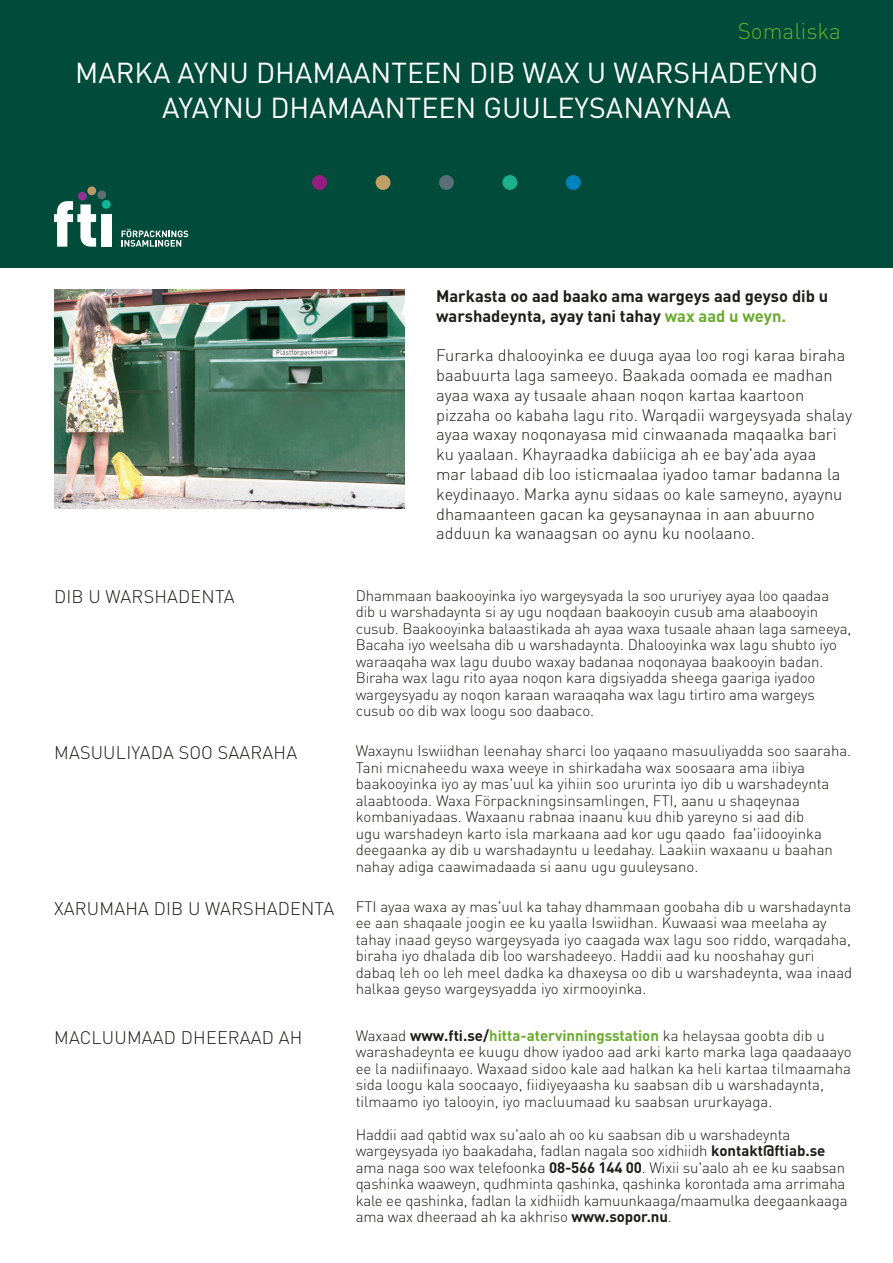
<style>
.page{position:relative;width:893px;height:1263px;background:#fff}
.page>*{position:absolute;margin:0;border:0;box-sizing:border-box;transform-origin:0 0}
.t1{font:28.5px/34.2px "DIN Pro";color:#fff;text-align:center}
.t2{font:300 22.5px "DIN Pro";color:#6aab2e}
.t3{font:300 18px "DIN Pro";letter-spacing:.01em;color:#1d1d1b}
.t4{font:300 16.5px/19.8px "DIN Pro";color:#1d1d1b}
.t5{font:700 16.5px/19.8px "DIN Pro";color:#1d1d1b}
.t6{font:300 15px/16.5px "DIN Pro";color:#1d1d1b}
.s1{color:#6aab2e}
.s2{font-weight:700}
.s3{font-weight:700;color:#6aab2e}
</style>
<div class="page">
<div style="left:0;top:0;width:893px;height:268px;background:#004b39"></div>
<div style="left:312px;top:175px;width:15px;height:15px;background:#961e82;border-radius:50%"></div>
<div style="left:376px;top:175px;width:14px;height:15px;background:#bea064;border-radius:50%"></div>
<div style="left:439px;top:175px;width:15px;height:15px;background:#5a6e77;border-radius:50%"></div>
<div style="left:502px;top:175px;width:15px;height:15px;background:#1eb08c;border-radius:50%"></div>
<div style="left:566px;top:175px;width:15px;height:15px;background:#0082be;border-radius:50%"></div>
<img style="left:54px;top:289px;width:350px;height:219px">
<svg style="left:54px;top:201px;width:42px;height:46px"></svg>
<div style="left:101px;top:214px;width:11px;height:33px;background:#fff"></div>
<div style="left:78px;top:192px;width:9px;height:9px;background:#903493;border-radius:50%"></div>
<div style="left:87px;top:186px;width:9px;height:9px;background:#b99a67;border-radius:50%"></div>
<div style="left:102px;top:200px;width:9px;height:9px;background:#0fb795;border-radius:50%"></div>
<div style="left:97px;top:190px;width:9px;height:9px;background:#5b6d75;border-radius:50%"></div>
<svg style="left:122px;top:229px;width:66px;height:18px"></svg>
<p class="t2" style="left:738px;top:16px;width:105px">Somaliska</p>
<p class="t1" style="left:75px;top:55px;width:744px">MARKA AYNU DHAMAANTEEN DIB WAX U WARSHADEYNO<br>AYAYNU DHAMAANTEEN GUULEYSANAYNAA</p>
<p class="t3" style="left:54px;top:584px;width:182px">DIB U WARSHADENTA</p>
<p class="t3" style="left:54px;top:740px;width:245px">MASUULIYADA SOO SAARAHA</p>
<p class="t3" style="left:54px;top:896px;width:282px">XARUMAHA DIB U WARSHADENTA</p>
<p class="t3" style="left:54px;top:1025px;width:250px">MACLUUMAAD DHEERAAD AH</p>
<p class="t5" style="left:436px;top:285px;width:394px">Markasta oo aad baako ama wargeys aad geyso dib u warshadeynta, ayay tani tahay <span class="s1">wax aad u weyn.</span></p>
<p class="t4" style="left:436px;top:345px;width:418px">Furarka dhalooyinka ee duuga ayaa loo rogi karaa biraha baabuurta laga sameeyo. Baakada oomada ee madhan ayaa waxa ay tusaale ahaan noqon kartaa kaartoon pizzaha oo kabaha lagu rito. Warqadii wargeysyada shalay ayaa waxay noqonayasa mid cinwaanada maqaalka bari ku yaalaan. Khayraadka dabiiciga ah ee bay'ada ayaa<br>mar labaad dib loo isticmaalaa iyadoo tamar badanna la keydinaayo. Marka aynu sidaas oo kale sameyno, ayaynu dhamaanteen gacan ka geysanaynaa in aan abuurno adduun ka wanaagsan oo aynu ku noolaano.</p>
<p class="t6" style="left:356px;top:586px;width:497px">Dhammaan baakooyinka iyo wargeysyada la soo ururiyey ayaa loo qaadaa dib u warshadaynta si ay ugu noqdaan baakooyin cusub ama alaabooyin cusub. Baakooyinka balaastikada ah ayaa waxa tusaale ahaan laga sameeya, Bacaha iyo weelsaha dib u warshadaynta. Dhalooyinka wax lagu shubto iyo waraaqaha wax lagu duubo waxay badanaa noqonayaa baakooyin badan.<br>Biraha wax lagu rito ayaa noqon kara digsiyadda sheega gaariga iyadoo wargeysyadu ay noqon karaan waraaqaha wax lagu tirtiro ama wargeys cusub oo dib wax loogu soo daabaco.</p>
<p class="t6" style="left:356px;top:742px;width:497px">Waxaynu Iswiidhan leenahay sharci loo yaqaano masuuliyadda soo saaraha.<br>Tani micnaheedu waxa weeye in shirkadaha wax soosaara ama iibiya baakooyinka iyo ay mas'uul ka yihiin soo ururinta iyo dib u warshadeynta alaabtooda. Waxa Förpackningsinsamlingen, FTI, aanu u shaqeynaa kombaniyadaas. Waxaanu rabnaa inaanu kuu dhib yareyno si aad dib<br>ugu warshadeyn karto isla markaana aad kor ugu qaado faa'iidooyinka deegaanka ay dib u warshadayntu u leedahay. Laakiin waxaanu u baahan nahay adiga caawimadaada si aanu ugu guuleysano.</p>
<p class="t6" style="left:356px;top:897px;width:498px">FTI ayaa waxa ay mas'uul ka tahay dhammaan goobaha dib u warshadaynta ee aan shaqaale joogin ee ku yaalla Iswiidhan. Kuwaasi waa meelaha ay tahay inaad geyso wargeysyada iyo caagada wax lagu soo riddo, warqadaha, biraha iyo dhalada dib loo warshadeeyo. Haddii aad ku nooshahay guri dabaq leh oo leh meel dadka ka dhaxeysa oo dib u warshadeynta, waa inaad halkaa geyso wargeysyadda iyo xirmooyinka.</p>
<p class="t6" style="left:356px;top:1026px;width:497px">Waxaad <span class="s2">www.fti.se/</span><span class="s3">hitta-atervinningsstation</span> ka helaysaa goobta dib u warashadeynta ee kuugu dhow iyadoo aad arki karto marka laga qaadaaayo ee la nadiifinaayo. Waxaad sidoo kale aad halkan ka heli kartaa tilmaamaha sida loogu kala soocaayo, fiidiyeyaasha ku saabsan dib u warshadaynta, tilmaamo iyo talooyin, iyo macluumaad ku saabsan ururkayaga.</p>
<p class="t6" style="left:356px;top:1125px;width:493px">Haddii aad qabtid wax su'aalo ah oo ku saabsan dib u warshadeynta wargeysyada iyo baakadaha, fadlan nagala soo xidhiidh <span class="s2">kontakt@ftiab.se </span>ama naga soo wax telefoonka <span class="s2">08-566 144 00</span>. Wixii su'aalo ah ee ku saabsan qashinka waaweyn, qudhminta qashinka, qashinka korontada ama arrimaha kale ee qashinka, fadlan la xidhiidh kamuunkaaga/maamulka deegaankaaga ama wax dheeraad ah ka akhriso <span class="s2">www.sopor.nu</span>.</p>
</div>
